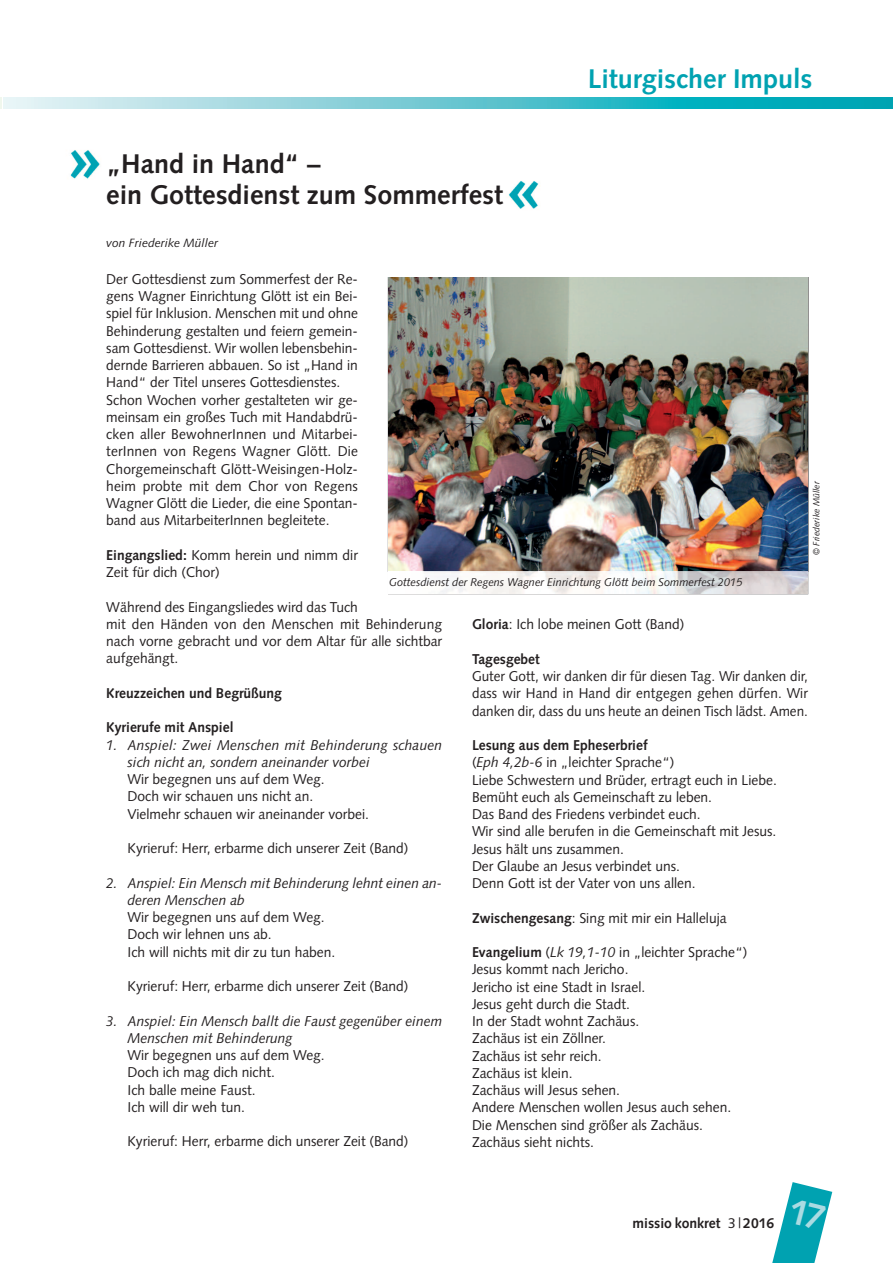
<style>
.page{position:relative;width:893px;height:1263px;background:#fff}
.page>*{position:absolute;margin:0;border:0;box-sizing:border-box;transform-origin:0 0}
.t1{font:700 27px/30.8px "Syntax";color:#231f20}
.t2{font:700 27px "Syntax";color:#00a2b1}
.t3{font:14.25px/17.2px "Syntax";color:#231f20}
.t4{font:italic 14.25px/17.2px "Syntax";color:#231f20}
.t5{font:14.25px/17.2px "Syntax";color:#231f20;text-align:justify;scale:.95 1}
.t6{font:700 14.25px "Syntax";color:#231f20}
.t7{font:italic 12px "Syntax";color:#231f20}
.t8{font:italic 11.25px "Syntax";color:#231f20}
.t9{font:italic 9px "Syntax";color:#231f20;scale:.96 1}
.s1{font-weight:700}
.s2{font-style:italic}
.s3{font-weight:400}
</style>
<div class="page">
<svg style="left:3px;top:98px;width:890px;height:10px;background:#65c8d2"></svg>
<img style="left:70px;top:150px;width:30px;height:29px">
<img style="left:508px;top:181px;width:31px;height:29px">
<img style="left:388px;top:278px;width:420px;height:294px">
<img style="left:422px;top:572px;width:386px;height:22px">
<svg style="left:772px;top:1182px;width:60px;height:81px"></svg>
<h1 class="t1" style="left:106px;top:151px;width:398px">„Hand in Hand“ –<br>ein Gottesdienst zum Sommerfest</h1>
<h1 class="t2" style="left:588px;top:68px;width:226px">Liturgischer Impuls</h1>
<p class="t7" style="left:106px;top:238px;width:113px">von Friederike Müller</p>
<p class="t3" style="left:106px;top:271px;width:253px">Der Gottesdienst zum Sommerfest der Re&shy;gens Wagner Einrichtung Glött ist ein Bei&shy;spiel für Inklusion. Menschen mit und ohne Behinderung gestalten und feiern gemein&shy;sam Gottesdienst. Wir wollen lebensbehin&shy;dernde Barrieren abbauen. So ist „Hand in Hand“ der Titel unseres Gottesdienstes.<br>Schon Wochen vorher gestalteten wir ge&shy;meinsam ein großes Tuch mit Handabdrü&shy;cken aller BewohnerInnen und Mitarbei&shy;terInnen von Regens Wagner Glött. Die Chorgemeinschaft Glött-Weisingen-Holz&shy;heim probte mit dem Chor von Regens Wagner Glött die Lieder, die eine Spontan&shy;band aus MitarbeiterInnen begleitete.</p>
<p class="t3" style="left:106px;top:547px;width:253px"><span class="s1">Eingangslied:</span> Komm herein und nimm dir<br>Zeit für dich (Chor)</p>
<p class="t3" style="left:106px;top:599px;width:337px">Während des Eingangsliedes wird das Tuch<br>mit den Händen von den Menschen mit Behinderung nach vorne gebracht und vor dem Altar für alle sichtbar aufgehängt.</p>
<p class="t6" style="left:106px;top:687px;width:177px">Kreuzzeichen und Begrüßung</p>
<p class="t6" style="left:106px;top:722px;width:129px">Kyrierufe mit Anspiel</p>
<p class="t4" style="left:128px;top:737px;width:316px;text-indent:-21px">1. Anspiel: Zwei Menschen mit Behinderung schauen sich nicht an, sondern aneinander vorbei</p>
<p class="t3" style="left:128px;top:772px;width:243px">Wir begegnen uns auf dem Weg.<br>Doch wir schauen uns nicht an.<br>Vielmehr schauen wir aneinander vorbei.</p>
<p class="t3" style="left:128px;top:841px;width:282px">Kyrieruf: Herr, erbarme dich unserer Zeit (Band)</p>
<p class="t4" style="left:128px;top:875px;width:316px;text-indent:-21px">2. Anspiel: Ein Mensch mit Behinderung lehnt einen an&shy;deren Menschen ab</p>
<p class="t3" style="left:128px;top:910px;width:209px">Wir begegnen uns auf dem Weg.<br>Doch wir lehnen uns ab.<br>Ich will nichts mit dir zu tun haben.</p>
<p class="t3" style="left:128px;top:979px;width:282px">Kyrieruf: Herr, erbarme dich unserer Zeit (Band)</p>
<p class="t4" style="left:128px;top:1013px;width:316px;text-indent:-21px">3. Anspiel: Ein Mensch ballt die Faust gegenüber einem<br>Menschen mit Behinderung</p>
<p class="t3" style="left:128px;top:1048px;width:199px">Wir begegnen uns auf dem Weg.<br>Doch ich mag dich nicht.<br>Ich balle meine Faust.<br>Ich will dir weh tun.</p>
<p class="t3" style="left:128px;top:1134px;width:282px">Kyrieruf: Herr, erbarme dich unserer Zeit (Band)</p>
<p class="t9" style="left:813px;top:555px;width:78px;rotate:-90deg">© Friederike Müller</p>
<p class="t8" style="left:389px;top:577px;width:355px">Gottesdienst der Regens Wagner Einrichtung Glött beim Sommerfest 2015</p>
<p class="t3" style="left:472px;top:617px;width:214px"><span class="s1">Gloria</span>: Ich lobe meinen Gott (Band)</p>
<p class="t6" style="left:472px;top:653px;width:69px">Tagesgebet</p>
<p class="t5" style="left:472px;top:669px;width:355px">Guter Gott, wir danken dir für diesen Tag. Wir danken dir, dass wir Hand in Hand dir entgegen gehen dürfen. Wir danken dir, dass du uns heute an deinen Tisch lädst. Amen.</p>
<p class="t3" style="left:472px;top:738px;width:306px"><span class="s1">Lesung aus dem Epheserbrief<br></span>(<span class="s2">Eph 4,2b-6</span> in „leichter Sprache“)<br>Liebe Schwestern und Brüder, ertragt euch in Liebe.<br>Bemüht euch als Gemeinschaft zu leben.<br>Das Band des Friedens verbindet euch.<br>Wir sind alle berufen in die Gemeinschaft mit Jesus.<br>Jesus hält uns zusammen.<br>Der Glaube an Jesus verbindet uns.<br>Denn Gott ist der Vater von uns allen.</p>
<p class="t3" style="left:472px;top:910px;width:256px"><span class="s1">Zwischengesang</span>: Sing mit mir ein Halleluja</p>
<p class="t3" style="left:472px;top:945px;width:277px"><span class="s1">Evangelium</span> (<span class="s2">Lk 19,1-10</span> in „leichter Sprache“)<br>Jesus kommt nach Jericho.<br>Jericho ist eine Stadt in Israel.<br>Jesus geht durch die Stadt.<br>In der Stadt wohnt Zachäus.<br>Zachäus ist ein Zöllner.<br>Zachäus ist sehr reich.<br>Zachäus ist klein.<br>Zachäus will Jesus sehen.<br>Andere Menschen wollen Jesus auch sehen.<br>Die Menschen sind größer als Zachäus.<br>Zachäus sieht nichts.</p>
<p class="t6" style="left:632px;top:1218px;width:143px">missio konkret <span class="s3">3 |</span> 2016</p>
</div>
